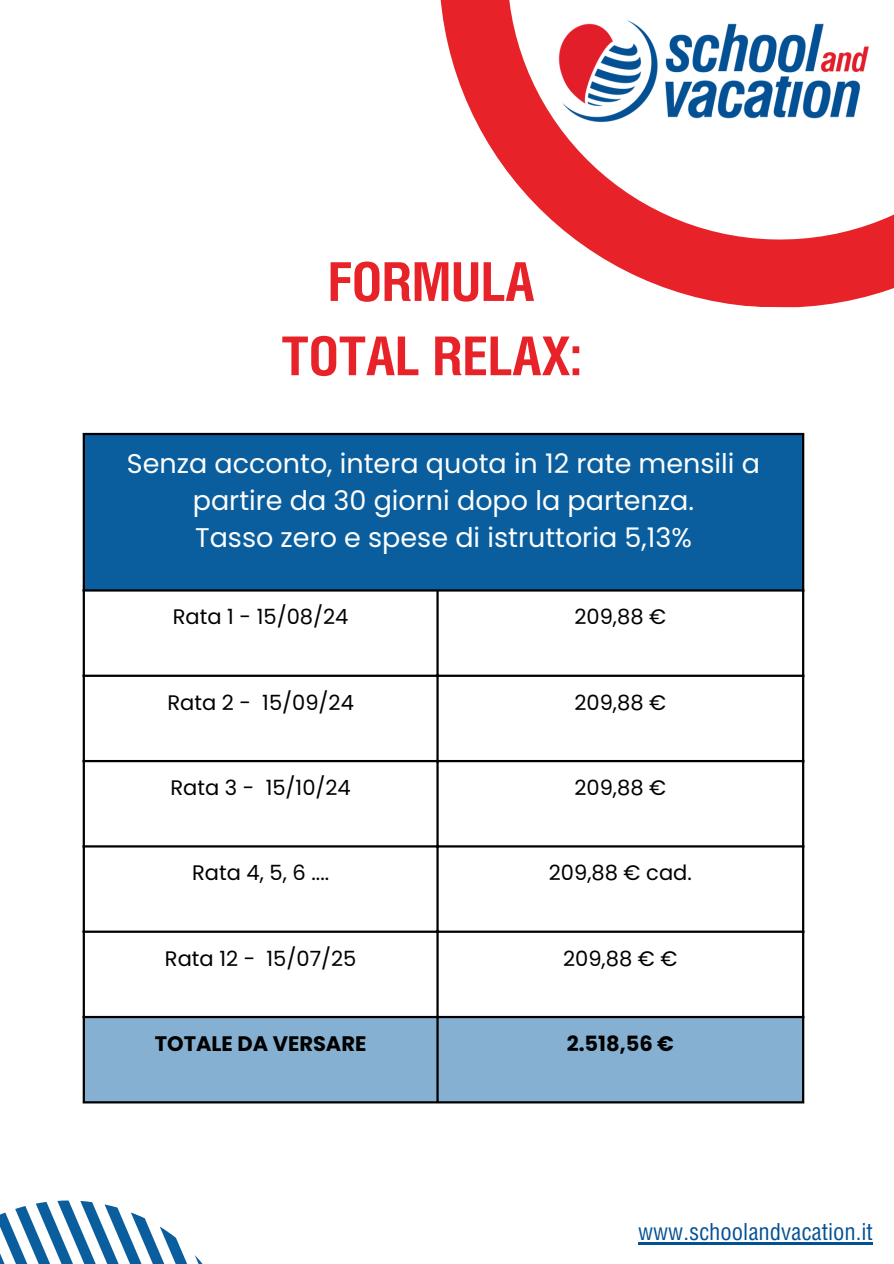
<style>
.page{position:relative;width:894px;height:1264px;background:#fff}
.page>*{position:absolute;margin:0;border:0;box-sizing:border-box;transform-origin:0 0}
.t1{font:700 53.55px/74.2px "Helios Cond";color:#e72228;text-align:center}
.t2{font:27px/37.2px "Poppins";color:#fcfefe;text-align:center}
.t3{font:23.55px "Helios Cond";color:#035194}
.t4{font:21px "Poppins";color:#000}
.t5{font:700 21px "Poppins";color:#000}
</style>
<div class="page">
<svg style="left:0;top:1200px;width:202px;height:63px"></svg>
<div style="left:83px;top:434px;width:720px;height:156px;background:#0a5e9d"></div>
<div style="left:85px;top:1018px;width:716px;height:83px;background:#85b0d1"></div>
<hr style="left:83px;top:435px;width:2px;height:666px;background:#000">
<hr style="left:436px;top:591px;width:2px;height:510px;background:#000">
<hr style="left:801px;top:435px;width:3px;height:666px;background:#000">
<hr style="left:83px;top:433px;width:721px;height:2px;background:#000">
<hr style="left:83px;top:589px;width:721px;height:2px;background:#000">
<hr style="left:83px;top:674px;width:721px;height:3px;background:#000">
<hr style="left:83px;top:760px;width:721px;height:2px;background:#000">
<hr style="left:83px;top:845px;width:721px;height:2px;background:#000">
<hr style="left:83px;top:930px;width:721px;height:2px;background:#000">
<hr style="left:83px;top:1015px;width:721px;height:3px;background:#000">
<hr style="left:83px;top:1101px;width:721px;height:2px;background:#000">
<svg style="left:440px;top:0;width:453px;height:308px"></svg>
<img style="left:547px;top:13px;width:329px;height:116px">
<hr style="left:638px;top:1242px;width:234px;height:2px;background:#035194">
<p class="t1" style="left:281px;top:244px;width:301px">FORMULA<br>TOTAL RELAX:</p>
<p class="t2" style="left:127px;top:445px;width:634px">Senza acconto, intera quota in 12 rate mensili a partire da 30 giorni dopo la partenza.</p>
<p class="t2" style="left:195px;top:519px;width:498px">Tasso zero e spese di istruttoria 5,13%</p>
<h1 class="t4" style="left:173px;top:602px;width:177px">Rata 1 - 15/08/24</h1>
<p class="t4" style="left:574px;top:602px;width:93px">209,88 €</p>
<p class="t4" style="left:167px;top:687px;width:188px">Rata 2 - 15/09/24</p>
<p class="t4" style="left:574px;top:687px;width:93px">209,88 €</p>
<p class="t4" style="left:170px;top:773px;width:182px">Rata 3 - 15/10/24</p>
<p class="t4" style="left:574px;top:773px;width:93px">209,88 €</p>
<p class="t4" style="left:192px;top:858px;width:138px">Rata 4, 5, 6 ....</p>
<p class="t4" style="left:548px;top:858px;width:144px">209,88 € cad.</p>
<p class="t4" style="left:165px;top:943px;width:193px">Rata 12 - 15/07/25</p>
<p class="t4" style="left:563px;top:943px;width:116px">209,88 € €</p>
<p class="t5" style="left:155px;top:1028px;width:213px">TOTALE DA VERSARE</p>
<p class="t5" style="left:566px;top:1028px;width:109px">2.518,56 €</p>
<p class="t3" style="left:638px;top:1217px;width:236px">www.schoolandvacation.it</p>
</div>
